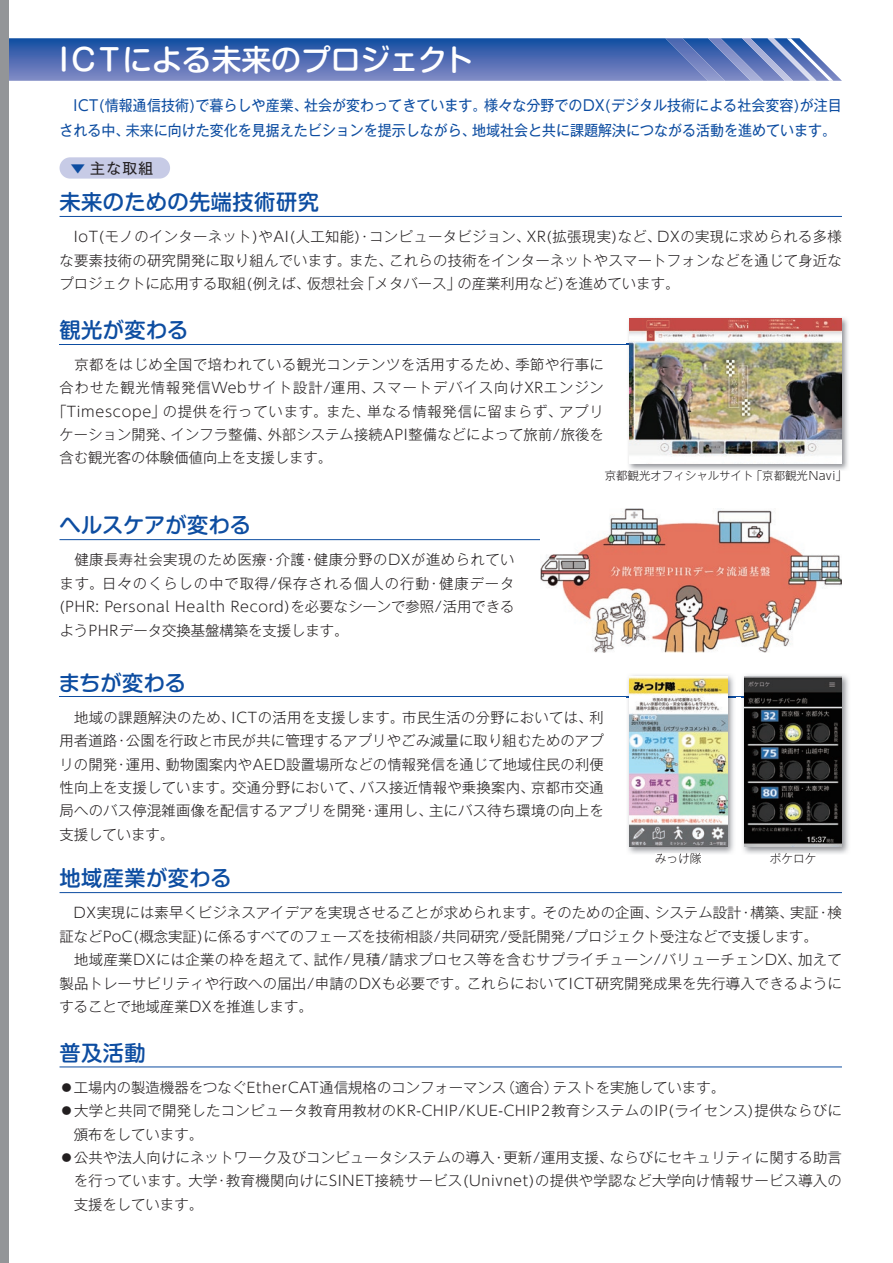
<style>
.page{position:relative;width:893px;height:1263px;background:#fff}
.page>*{position:absolute;margin:0;border:0;box-sizing:border-box;transform-origin:0 0}
.t1{font:500 29.7px "Shin M Go Pro";color:#fff}
.t2{font:500 21.3px "Shin M Go Pro";letter-spacing:.02em;color:#0d4da1}
.t3{font:500 21.3px "Shin M Go Pro";letter-spacing:-.005em;color:#0d4da1}
.t4{font:14.85px/25.5px "Gothic MB101 Pro";color:#0d4da1;scale:.94 1}
.t5{font:14.85px "Gothic MB101 Pro";color:#231f20}
.t6{font:300 14.4px/23.4px "Gothic MB101 Pro";letter-spacing:.01em;color:#231f20;text-align:justify}
.t7{font:300 14.4px/23.4px "Gothic MB101 Pro";letter-spacing:.065em;color:#231f20}
.t8{font:300 14.4px "MO Clear Tone SG";letter-spacing:.05em;color:#231f20}
.t9{font:300 14.4px "Gothic MB101 Pro";letter-spacing:.055em;color:#231f20}
.t10{font:300 14.4px "Gothic MB101 Pro";letter-spacing:.07em;color:#231f20}
.t11{font:300 14.4px "Gothic MB101 Pro";letter-spacing:.035em;color:#231f20}
.t12{font:300 11.7px "Gothic MB101 Pro";color:#231f20}
.s1{font-family:"MO Clear Tone SG"}
.s2{color:#0d4da1}
.s3{font-family:"Gothic MB101 Pro"}
</style>
<div class="page">
<hr style="left:60px;top:216px;width:782px;height:1px;background:#0d4da1">
<hr style="left:60px;top:344px;width:782px;height:1px;background:#0d4da1">
<hr style="left:60px;top:539px;width:782px;height:1px;background:#0d4da1">
<hr style="left:60px;top:696px;width:782px;height:1px;background:#0d4da1">
<hr style="left:60px;top:892px;width:782px;height:1px;background:#0d4da1">
<hr style="left:60px;top:1066px;width:782px;height:1px;background:#0d4da1">
<svg style="left:9px;top:38px;width:833px;height:43px"></svg>
<div style="left:60px;top:157px;width:110px;height:22px;background:#c7cbe6;border-radius:11px"></div>
<img style="left:626px;top:318px;width:222px;height:152px">
<img style="left:629px;top:470px;width:211px;height:1px">
<img style="left:629px;top:319px;width:213px;height:144px">
<img style="left:626px;top:675px;width:110px;height:179px">
<img style="left:626px;top:696px;width:110px;height:1px">
<img style="left:656px;top:853px;width:45px;height:2px">
<img style="left:629px;top:676px;width:98px;height:170px">
<img style="left:540px;top:508px;width:302px;height:144px">
<img style="left:741px;top:675px;width:108px;height:179px">
<img style="left:770px;top:853px;width:45px;height:2px">
<img style="left:744px;top:676px;width:98px;height:170px">
<div style="left:0;top:0;width:9px;height:1263px;background:#939598"></div>
<h1 class="t1" style="left:60px;top:35px;width:415px">ICTによる未来のプロジェクト</h1>
<p class="t4" style="left:60px;top:90px;width:834px;text-indent:14px"><span class="s1">ICT(</span>情報通信技術<span class="s1">)</span>で暮らしや産業、社会が変わってきています。様々な分野での<span class="s1">DX(</span>デジタル技術による社会変容<span class="s1">)</span>が注目される中、未来に向けた変化を見据えたビションを提示しながら、地域社会と共に課題解決につながる活動を進めています。</p>
<p class="t5" style="left:70px;top:156px;width:84px"><span class="s2">▼</span> 主な取組</p>
<h2 class="t2" style="left:60px;top:185px;width:261px">未来のための先端技術研究</h2>
<p class="t6" style="left:60px;top:223px;width:784px;text-indent:14px"><span class="s1">IoT(</span>モノのインターネット<span class="s1">)</span>や<span class="s1">AI(</span>人工知能<span class="s1">)</span>・コンピュータビジョン、<span class="s1">XR(</span>拡張現実<span class="s1">)</span>など、<span class="s1">DX</span>の実現に求められる多様な要素技術の研究開発に取り組んでいます。また、これらの技術をインターネットやスマートフォンなどを通じて身近なプロジェクトに応用する取組<span class="s1">(</span>例えば、仮想社会「メタバース」の産業利用など<span class="s1">)</span>を進めています。</p>
<h2 class="t2" style="left:60px;top:312px;width:130px">観光が変わる</h2>
<p class="t11" style="left:60px;top:352px;width:546px">　京都をはじめ全国で培われている観光コンテンツを活用するため、季節や行事に</p>
<p class="t10" style="left:60px;top:376px;width:546px">合わせた観光情報発信<span class="s1">Web</span>サイト設計<span class="s1">/</span>運用、スマートデバイス向け<span class="s1">XR</span>エンジン</p>
<p class="t9" style="left:52px;top:399px;width:553px">「<span class="s1">Timescope</span>」の提供を行っています。また、単なる情報発信に留まらず、アプリ</p>
<p class="t6" style="left:60px;top:421px;width:546px">ケーション開発、インフラ整備、外部システム接続<span class="s1">API</span>整備などによって旅前<span class="s1">/</span>旅後を</p>
<p class="t6" style="left:60px;top:444px;width:274px">含む観光客の体験価値向上を支援します。</p>
<h2 class="t3" style="left:60px;top:508px;width:193px">ヘルスケアが変わる</h2>
<p class="t7" style="left:60px;top:546px;width:457px">　健康長寿社会実現のため医療・介護・健康分野の<span class="s1">DX</span>が進められています。日々のくらしの中で取得<span class="s1">/</span>保存される個人の行動・健康データ</p>
<p class="t8" style="left:60px;top:597px;width:456px">(PHR: Personal Health Record)<span class="s3">を必要なシーンで参照</span>/<span class="s3">活用できる</span></p>
<p class="t6" style="left:60px;top:616px;width:291px">よう<span class="s1">PHR</span>データ交換基盤構築を支援します。</p>
<h2 class="t2" style="left:59px;top:665px;width:129px">まちが変わる</h2>
<p class="t12" style="left:605px;top:466px;width:244px">京都観光オフィシャルサイト「京都観光<span class="s1">Navi</span>」</p>
<p class="t6" style="left:60px;top:704px;width:546px">　地域の課題解決のため、<span class="s1">ICT</span>の活用を支援します。市民生活の分野においては、利用者道路・公園を行政と市民が共に管理するアプリやごみ減量に取り組むためのアプリの開発・運用、動物園案内や<span class="s1">AED</span>設置場所などの情報発信を通じて地域住民の利便性向上を支援しています。交通分野において、バス接近情報や乗換案内、京都市交通局へのバス停混雑画像を配信するアプリを開発・運用し、主にバス待ち環境の向上を支援しています。</p>
<h2 class="t2" style="left:60px;top:861px;width:174px">地域産業が変わる</h2>
<p class="t12" style="left:655px;top:849px;width:48px">みっけ隊</p>
<p class="t12" style="left:770px;top:849px;width:48px">ポケロケ</p>
<p class="t6" style="left:60px;top:899px;width:784px;text-align:left;text-indent:14px"><span class="s1">DX</span>実現には素早くビジネスアイデアを実現させることが求められます。そのための企画、システム設計・構築、実証・検証など<span class="s1">PoC(</span>概念実証<span class="s1">)</span>に係るすべてのフェーズを技術相談<span class="s1">/</span>共同研究<span class="s1">/</span>受託開発<span class="s1">/</span>プロジェクト受注などで支援します。<br>　地域産業<span class="s1">DX</span>には企業の枠を超えて、試作<span class="s1">/</span>見積<span class="s1">/</span>請求プロセス等を含むサプライチューン<span class="s1">/</span>バリューチェン<span class="s1">DX</span>、加えて製品トレーサビリティや行政への届出<span class="s1">/</span>申請の<span class="s1">DX</span>も必要です。これらにおいて<span class="s1">ICT</span>研究開発成果を先行導入できるようにすることで地域産業<span class="s1">DX</span>を推進します。</p>
<h2 class="t2" style="left:60px;top:1035px;width:88px">普及活動</h2>
<p class="t6" style="left:60px;top:1073px;width:667px">●工場内の製造機器をつなぐ<span class="s1">EtherCAT</span>通信規格のコンフォーマンス（適合）テストを実施しています。</p>
<p class="t6" style="left:74px;top:1097px;width:770px;text-indent:-14px">●大学と共同で開発したコンピュータ教育用教材の<span class="s1">KR-CHIP/KUE-CHIP2</span>教育システムの<span class="s1">IP(</span>ライセンス<span class="s1">)</span>提供ならびに頒布をしています。</p>
<p class="t6" style="left:74px;top:1144px;width:770px;text-indent:-14px">●公共や法人向けにネットワーク及びコンピュータシステムの導入・更新<span class="s1">/</span>運用支援、ならびにセキュリティに関する助言を行っています。大学・教育機関向けに<span class="s1">SINET</span>接続サービス<span class="s1">(Univnet)</span>の提供や学認など大学向け情報サービス導入の支援をしています。</p>
</div>
